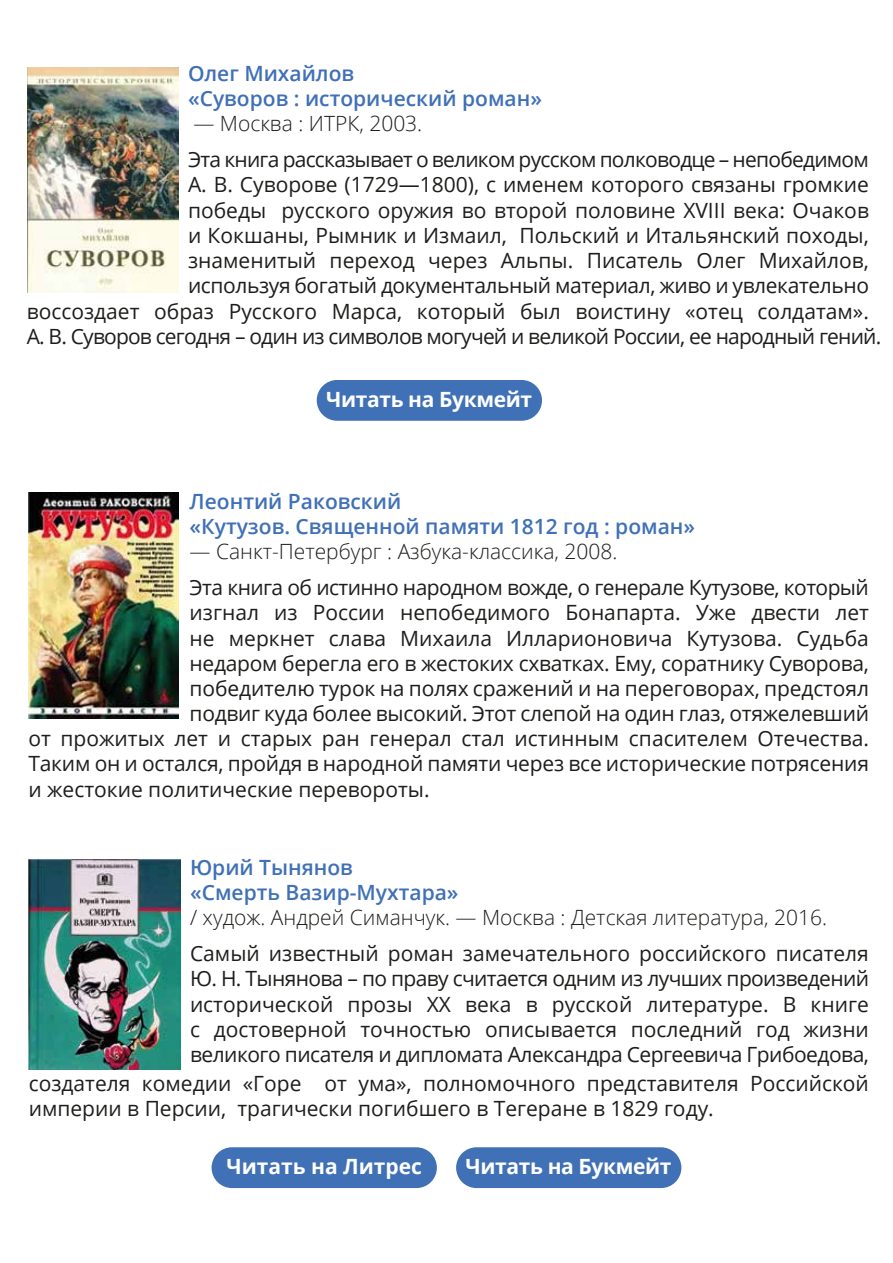
<style>
.page{position:relative;width:893px;height:1263px;background:#fff}
.page>*{position:absolute;margin:0;border:0;box-sizing:border-box;transform-origin:0 0}
.t1{font:21px/25.2px "Open Sans";color:#1d1d1b;text-align:justify}
.t2{font:600 21px/25.2px "Open Sans";color:#4070b6}
.t3{font:300 21px "Open Sans";color:#1d1d1b}
.t4{font:21px "Open Sans";letter-spacing:-.04em;color:#1d1d1b}
.t5{font:21px "Open Sans";letter-spacing:-.035em;color:#1d1d1b}
.t6{font:21px "Open Sans";letter-spacing:-.02em;color:#1d1d1b}
.t7{font:21px "Open Sans";letter-spacing:-.03em;color:#1d1d1b}
.t8{font:700 21px "Open Sans";letter-spacing:-.02em;color:#fff}
.t9{font:700 21px "Open Sans";color:#fff}
</style>
<div class="page">
<img style="left:27px;top:67px;width:151px;height:226px">
<img style="left:28px;top:493px;width:151px;height:225px">
<img style="left:29px;top:859px;width:151px;height:210px">
<div style="left:317px;top:380px;width:225px;height:41px;background:#4070b6;border-radius:20px"></div>
<div style="left:212px;top:1147px;width:225px;height:41px;background:#4070b6;border-radius:20px"></div>
<div style="left:456px;top:1147px;width:225px;height:41px;background:#4070b6;border-radius:20px"></div>
<p class="t2" style="left:188px;top:60px;width:356px">Олег Михайлов<br>«Суворов : исторический роман»</p>
<p class="t3" style="left:193px;top:109px;width:230px">— Москва : ИТРК, 2003.</p>
<p class="t5" style="left:188px;top:145px;width:682px">Эта книга рассказывает о великом русском полководце – непобедимом</p>
<p class="t1" style="left:188px;top:172px;width:682px">А. В. Суворове (1729—1800), с именем которого связаны громкие</p>
<p class="t1" style="left:188px;top:197px;width:682px">победы русского оружия во второй половине XVIII века: Очаков</p>
<p class="t1" style="left:188px;top:222px;width:682px">и Кокшаны, Рымник и Измаил, Польский и Итальянский походы,</p>
<p class="t1" style="left:188px;top:247px;width:682px">знаменитый переход через Альпы. Писатель Олег Михайлов,</p>
<p class="t6" style="left:188px;top:271px;width:682px">используя богатый документальный материал, живо и увлекательно</p>
<p class="t1" style="left:27px;top:298px;width:844px">воссоздает образ Русского Марса, который был воистину «отец солдатам».</p>
<p class="t4" style="left:27px;top:322px;width:856px">А. В. Суворов сегодня – один из символов могучей и великой России, ее народный гений.</p>
<p class="t8" style="left:326px;top:384px;width:207px">Читать на Букмейт</p>
<p class="t2" style="left:190px;top:488px;width:507px">Леонтий Раковский<br>«Кутузов. Священной памяти 1812 год : роман»</p>
<p class="t3" style="left:190px;top:537px;width:429px">— Санкт-Петербург : Азбука-классика, 2008.</p>
<p class="t7" style="left:190px;top:573px;width:681px">Эта книга об истинно народном вожде, о генерале Кутузове, который</p>
<p class="t1" style="left:190px;top:600px;width:681px">изгнал из России непобедимого Бонапарта. Уже двести лет</p>
<p class="t1" style="left:190px;top:625px;width:681px">не меркнет слава Михаила Илларионовича Кутузова. Судьба</p>
<p class="t1" style="left:190px;top:650px;width:681px">недаром берегла его в жестоких схватках. Ему, соратнику Суворова,</p>
<p class="t1" style="left:190px;top:675px;width:681px">победителю турок на полях сражений и на переговорах, предстоял</p>
<p class="t1" style="left:190px;top:700px;width:681px">подвиг куда более высокий. Этот слепой на один глаз, отяжелевший</p>
<p class="t1" style="left:28px;top:725px;width:842px">от прожитых лет и старых ран генерал стал истинным спасителем Отечества.</p>
<p class="t1" style="left:28px;top:751px;width:842px">Таким он и остался, пройдя в народной памяти через все исторические потрясения</p>
<p class="t1" style="left:28px;top:776px;width:403px">и жестокие политические перевороты.</p>
<p class="t2" style="left:190px;top:854px;width:270px">Юрий Тынянов<br>«Смерть Вазир-Мухтара»</p>
<p class="t3" style="left:190px;top:903px;width:639px">/ худож. Андрей Симанчук. — Москва : Детская литература, 2016.</p>
<p class="t1" style="left:190px;top:940px;width:680px">Самый известный роман замечательного российского писателя Ю. Н. Тынянова – по праву считается одним из лучших произведений исторической прозы XX века в русской литературе. В книге с достоверной точностью описывается последний год жизни великого писателя и дипломата Александра Сергеевича Грибоедова,</p>
<p class="t1" style="left:29px;top:1070px;width:842px">создателя комедии «Горе от ума», полномочного представителя Российской империи в Персии, трагически погибшего в Тегеране в 1829 году.</p>
<p class="t9" style="left:226px;top:1151px;width:197px">Читать на Литрес</p>
<p class="t8" style="left:466px;top:1151px;width:207px">Читать на Букмейт</p>
</div>
